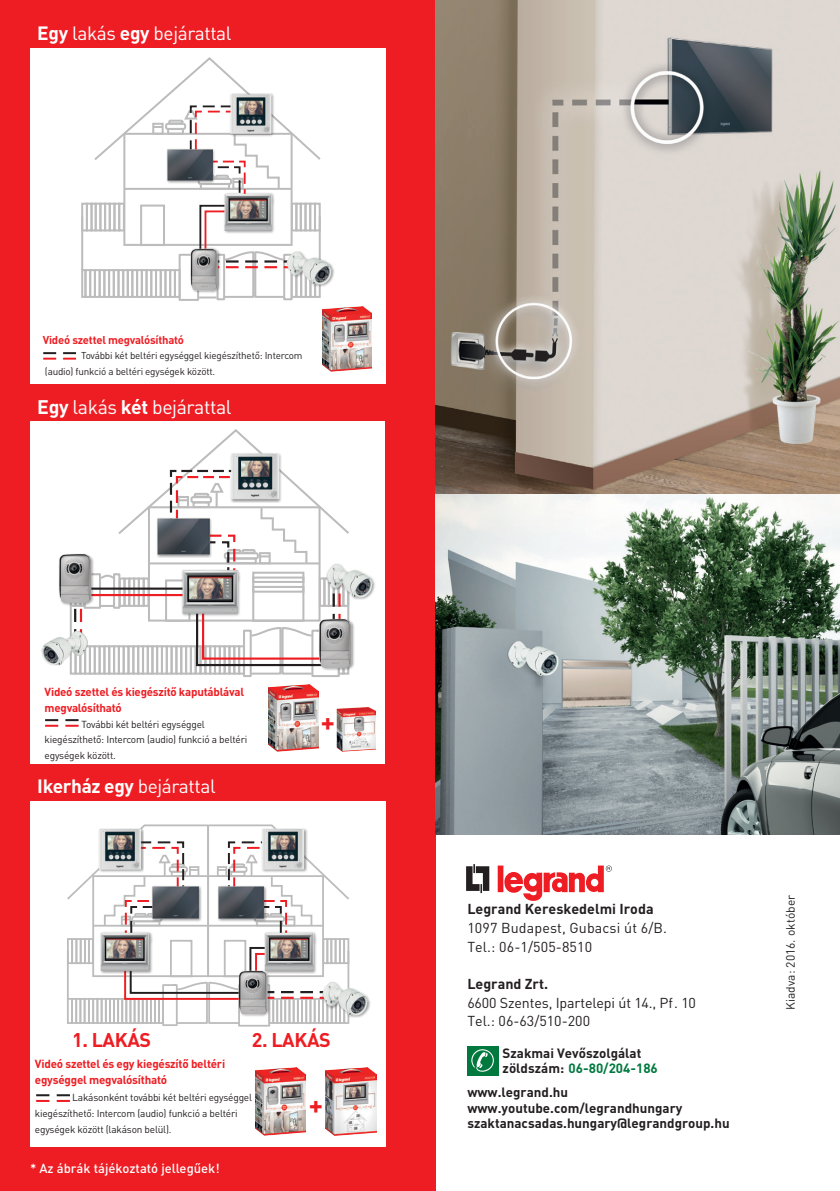
<style>
.page{position:relative;width:840px;height:1191px;background:#fff}
.page>*{position:absolute;margin:0;border:0;box-sizing:border-box;transform-origin:0 0}
.t1{font:700 26.2px "DIN Pro";color:#ee1d23}
.t2{font:700 26px "DIN Pro";color:#ee1d23}
.t3{font:700 20.6px "DIN Pro";letter-spacing:-.02em;color:#ee1d23}
.t4{font:700 19.6px "DIN Pro";letter-spacing:-.02em;color:#ee1d23}
.t5{font:19.4px "DIN Pro";letter-spacing:-.02em;color:#fff}
.t6{font:19px "DIN Pro";letter-spacing:-.02em;color:#fff}
.t7{font:700 19px "DIN Pro";letter-spacing:-.02em;color:#fff}
.t8{font:14.2px/18.6px "DIN Pro";color:#231f20}
.t9{font:700 14.2px "DIN Pro";color:#231f20}
.t10{font:700 13.4px/15.2px "DIN Pro";color:#231f20}
.t11{font:500 13px "DIN Pro";color:#fff}
.t12{font:12px "DIN Pro";color:#231f20}
.t13{font:700 11.6px/15.8px "DIN Pro";letter-spacing:-.02em;color:#ee1d23}
.t14{font:700 11.2px "DIN Pro";letter-spacing:-.02em;color:#ee1d23}
.t15{font:10px/15.8px "DIN Pro";letter-spacing:-.02em;color:#231f20}
.t16{font:9.8px/15.6px "DIN Pro";letter-spacing:-.02em;color:#231f20}
.s1{font-weight:700}
.s2{font-weight:400}
.s3{font-size:10.2px}
.s4{color:#00783e}
</style>
<div class="page">
<svg style="left:466px;top:864px;width:23px;height:29px"></svg>
<svg style="left:497px;top:865px;width:114px;height:36px"></svg>
<div style="left:467px;top:1046px;width:31px;height:29px;background:#00783e"></div>
<svg style="left:471px;top:1049px;width:22px;height:22px"></svg>
<div style="left:0;top:0;width:435px;height:1191px;background:#ee1d23"></div>
<div style="left:30px;top:421px;width:354px;height:342px;background:#fff"></div>
<img style="left:336px;top:707px;width:39px;height:44px">
<img style="left:268px;top:684px;width:50px;height:67px">
<svg style="left:45px;top:719px;width:33px;height:8px"></svg>
<hr style="left:70px;top:591px;width:2px;height:55px;background:#231f20">
<svg style="left:74px;top:429px;width:276px;height:248px"></svg>
<div style="left:41px;top:631px;width:47px;height:34px;background:#231f20;opacity:.5"></div>
<img style="left:41px;top:627px;width:46px;height:39px">
<div style="left:326px;top:563px;width:49px;height:37px;background:#231f20;opacity:.5"></div>
<img style="left:327px;top:559px;width:46px;height:39px">
<div style="left:58px;top:553px;width:36px;height:53px;background:#231f20;opacity:.5"></div>
<img style="left:58px;top:552px;width:36px;height:53px">
<div style="left:318px;top:617px;width:36px;height:54px;background:#231f20;opacity:.5"></div>
<img style="left:316px;top:617px;width:38px;height:53px">
<div style="left:30px;top:48px;width:355px;height:336px;background:#fff"></div>
<img style="left:322px;top:306px;width:49px;height:66px">
<svg style="left:43px;top:352px;width:33px;height:8px"></svg>
<hr style="left:81px;top:216px;width:2px;height:54px;background:#231f20">
<svg style="left:92px;top:57px;width:229px;height:244px"></svg>
<div style="left:286px;top:251px;width:48px;height:36px;background:#231f20;opacity:.5"></div>
<img style="left:286px;top:247px;width:46px;height:38px">
<div style="left:189px;top:247px;width:32px;height:47px;background:#231f20;opacity:.5"></div>
<img style="left:188px;top:247px;width:32px;height:45px">
<div style="left:30px;top:801px;width:355px;height:346px;background:#fff"></div>
<img style="left:255px;top:1067px;width:51px;height:68px">
<img style="left:325px;top:1067px;width:51px;height:68px">
<svg style="left:67px;top:824px;width:283px;height:203px"></svg>
<div style="left:321px;top:981px;width:49px;height:37px;background:#231f20;opacity:.5"></div>
<img style="left:322px;top:977px;width:47px;height:39px">
<div style="left:237px;top:970px;width:33px;height:47px;background:#231f20;opacity:.5"></div>
<img style="left:237px;top:970px;width:33px;height:46px">
<svg style="left:36px;top:1094px;width:34px;height:8px"></svg>
<img style="left:435px;top:0;width:404px;height:834px">
<h3 class="t6" style="left:37px;top:20px;width:196px"><span class="s1">Egy</span> lakás <span class="s1">egy</span> bejárattal</h3>
<p class="t14" style="left:43px;top:332px;width:143px">Videó szettel megvalósítható</p>
<p class="t16" style="left:45px;top:347px;width:259px;text-indent:36px">További két beltéri egységgel kiegészíthető: Intercom (audio) funkció a beltéri egységek között.</p>
<h3 class="t5" style="left:37px;top:393px;width:196px"><span class="s1">Egy</span> lakás <span class="s1">két</span> bejárattal</h3>
<p class="t13" style="left:45px;top:683px;width:201px">Videó szettel és kiegészítő kaputáblával megvalósítható</p>
<p class="t15" style="left:45px;top:715px;width:204px;text-indent:37px">További két beltéri egységgel kiegészíthető: Intercom (audio) funkció a beltéri egységek között.</p>
<h3 class="t7" style="left:37px;top:773px;width:180px">Ikerház egy <span class="s2">bejárattal</span></h3>
<h2 class="t2" style="left:320px;top:703px;width:16px">+</h2>
<h3 class="t4" style="left:72px;top:1026px;width:81px">1. LAKÁS</h3>
<h3 class="t4" style="left:251px;top:1026px;width:81px">2. LAKÁS</h3>
<h3 class="t3" style="left:267px;top:1026px;width:84px">FAMILY 2</h3>
<h3 class="t3" style="left:65px;top:1026px;width:84px">FAMILY 1</h3>
<p class="t13" style="left:35px;top:1055px;width:192px">Videó szettel és egy kiegészítő beltéri egységgel megvalósítható</p>
<p class="t15" style="left:35px;top:1089px;width:218px;text-indent:37px"><span class="s3">Lakásonként</span> további két beltéri egységgel kiegészíthető: Intercom (audio) funkció a beltéri egységek között (lakáson belül).</p>
<h3 class="t11" style="left:30px;top:1159px;width:191px">* Az ábrák tájékoztató jellegűek!</h3>
<h1 class="t1" style="left:309px;top:1086px;width:16px">+</h1>
<h3 class="t9" style="left:467px;top:899px;width:188px">Legrand Kereskedelmi Iroda</h3>
<h3 class="t8" style="left:467px;top:918px;width:201px">1097 Budapest, Gubacsi út 6/B.<br>Tel.: 06-1/505-8510</h3>
<h3 class="t9" style="left:467px;top:974px;width:82px">Legrand Zrt.</h3>
<h3 class="t8" style="left:467px;top:992px;width:230px">6600 Szentes, Ipartelepi út 14., Pf. 10<br>Tel.: 06-63/510-200</h3>
<h3 class="t10" style="left:502px;top:1044px;width:157px">Szakmai Vevőszolgálat zöldszám: <span class="s4">06-80/204-186</span></h3>
<h3 class="t10" style="left:467px;top:1084px;width:264px">www.legrand.hu www.youtube.com/legrandhungary szaktanacsadas.hungary@legrandgroup.hu</h3>
<p class="t12" style="left:782px;top:1009px;width:116px;rotate:-90deg">Kiadva: 2016. október</p>
</div>
